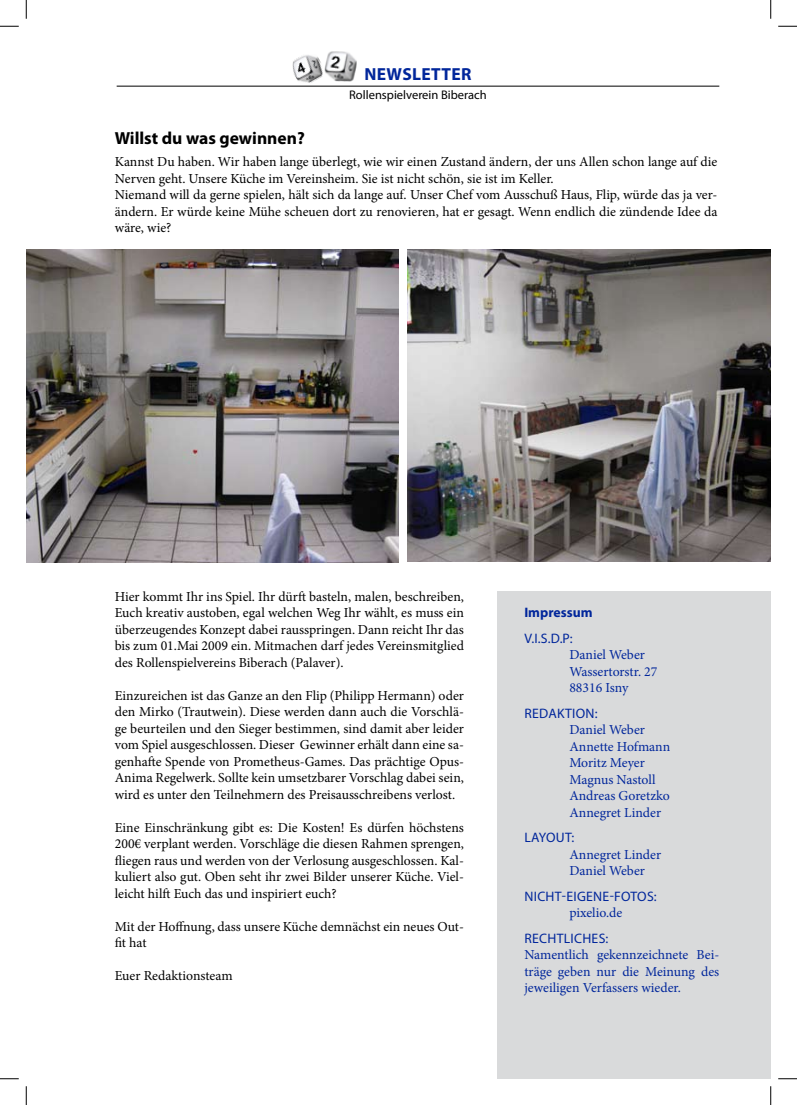
<style>
.page{position:relative;width:797px;height:1105px;background:#fff}
.page>*{position:absolute;margin:0;border:0;box-sizing:border-box;transform-origin:0 0}
.t1{font:700 17.5px "Myriad Pro";color:#000}
.t2{font:700 17.5px "Myriad Pro";letter-spacing:.02em;color:#01269b}
.t3{font:13.75px/16.5px "Minion Pro";color:#000;text-align:justify}
.t4{font:13.75px/16.5px "Minion Pro";color:#01269b}
.t5{font:13.75px "Myriad Pro";letter-spacing:.02em;color:#01269b}
.t6{font:700 13.75px "Myriad Pro";color:#01269b}
.t7{font:12.5px "Myriad Pro";color:#000}
</style>
<div class="page">
<div style="left:497px;top:591px;width:273px;height:488px;background:#d9dadb"></div>
<hr style="left:117px;top:86px;width:602px;height:1px;background:#000">
<img style="left:324px;top:51px;width:32px;height:30px">
<img style="left:293px;top:55px;width:30px;height:28px">
<img style="left:26px;top:249px;width:372px;height:313px">
<img style="left:408px;top:249px;width:362px;height:313px">
<svg style="left:0;top:25px;width:19px;height:2px"></svg>
<svg style="left:778px;top:25px;width:19px;height:2px"></svg>
<svg style="left:0;top:1078px;width:19px;height:1px"></svg>
<svg style="left:778px;top:1078px;width:19px;height:1px"></svg>
<svg style="left:25px;top:0;width:2px;height:19px"></svg>
<svg style="left:25px;top:1086px;width:2px;height:19px"></svg>
<svg style="left:770px;top:0;width:1px;height:19px"></svg>
<svg style="left:770px;top:1086px;width:1px;height:19px"></svg>
<p class="t1" style="left:115px;top:126px;width:191px">Willst du was gewinnen?</p>
<p class="t2" style="left:364px;top:63px;width:109px">Newsletter</p>
<p class="t7" style="left:349px;top:88px;width:139px">ROLLENSPIELVEREIN BIBERACH</p>
<p class="t3" style="left:115px;top:153px;width:604px;text-align:left">Kannst Du haben. Wir haben lange überlegt, wie wir einen Zustand ändern, der uns Allen schon lange auf die Nerven geht. Unsere Küche im Vereinsheim. Sie ist nicht schön, sie ist im Keller.<br>Niemand will da gerne spielen, hält sich da lange auf. Unser Chef vom Ausschuß Haus, Flip, würde das ja ver&shy;ändern. Er würde keine Mühe scheuen dort zu renovieren, hat er gesagt. Wenn endlich die zündende Idee da wäre, wie?</p>
<p class="t3" style="left:115px;top:588px;width:351px">Hier kommt Ihr ins Spiel. Ihr dürft basteln, malen, beschreiben, Euch kreativ austoben, egal welchen Weg Ihr wählt, es muss ein überzeugendes Konzept dabei rausspringen. Dann reicht Ihr das bis zum 01.Mai 2009 ein. Mitmachen darf jedes Vereinsmitglied des Rollenspielvereins Biberach (Palaver).</p>
<p class="t3" style="left:115px;top:687px;width:351px">Einzureichen ist das Ganze an den Flip (Philipp Hermann) oder den Mirko (Trautwein). Diese werden dann auch die Vorschlä&shy;ge beurteilen und den Sieger bestimmen, sind damit aber leider vom Spiel ausgeschlossen. Dieser Gewinner erhält dann eine sa&shy;genhafte Spende von Prometheus-Games. Das prächtige Opus-Anima Regelwerk. Sollte kein umsetzbarer Vorschlag dabei sein, wird es unter den Teilnehmern des Preisausschreibens verlost.</p>
<p class="t3" style="left:115px;top:819px;width:351px">Eine Einschränkung gibt es: Die Kosten! Es dürfen höchstens 200€ verplant werden. Vorschläge die diesen Rahmen sprengen, fliegen raus und werden von der Verlosung ausgeschlossen. Kal&shy;kuliert also gut. Oben seht ihr zwei Bilder unserer Küche. Viel&shy;leicht hilft Euch das und inspiriert euch?</p>
<p class="t3" style="left:115px;top:918px;width:351px">Mit der Hoffnung, dass unsere Küche demnächst ein neues Out&shy;fit hat</p>
<p class="t3" style="left:115px;top:968px;width:119px">Euer Redaktionsteam</p>
<p class="t6" style="left:524px;top:604px;width:70px">Impressum</p>
<p class="t5" style="left:524px;top:630px;width:50px">V.I.S.D.P:</p>
<p class="t4" style="left:569px;top:647px;width:90px">Daniel Weber<br>Wassertorstr. 27<br>88316 Isny</p>
<p class="t5" style="left:524px;top:705px;width:75px">REDAKTION:</p>
<p class="t4" style="left:569px;top:722px;width:102px">Daniel Weber<br>Annette Hofmann<br>Moritz Meyer<br>Magnus Nastoll<br>Andreas Goretzko<br>Annegret Linder</p>
<p class="t5" style="left:524px;top:829px;width:51px">LAYOUT:</p>
<p class="t4" style="left:569px;top:846px;width:93px">Annegret Linder<br>Daniel Weber</p>
<p class="t5" style="left:524px;top:888px;width:134px">NICHT-EIGENE-FOTOS:</p>
<p class="t4" style="left:569px;top:905px;width:54px">pixelio.de</p>
<p class="t5" style="left:524px;top:930px;width:85px">RECHTLICHES:</p>
<p class="t4" style="left:524px;top:947px;width:196px;text-align:justify">Namentlich gekennzeichnete Bei&shy;träge geben nur die Meinung des jeweiligen Verfassers wieder.</p>
</div>
